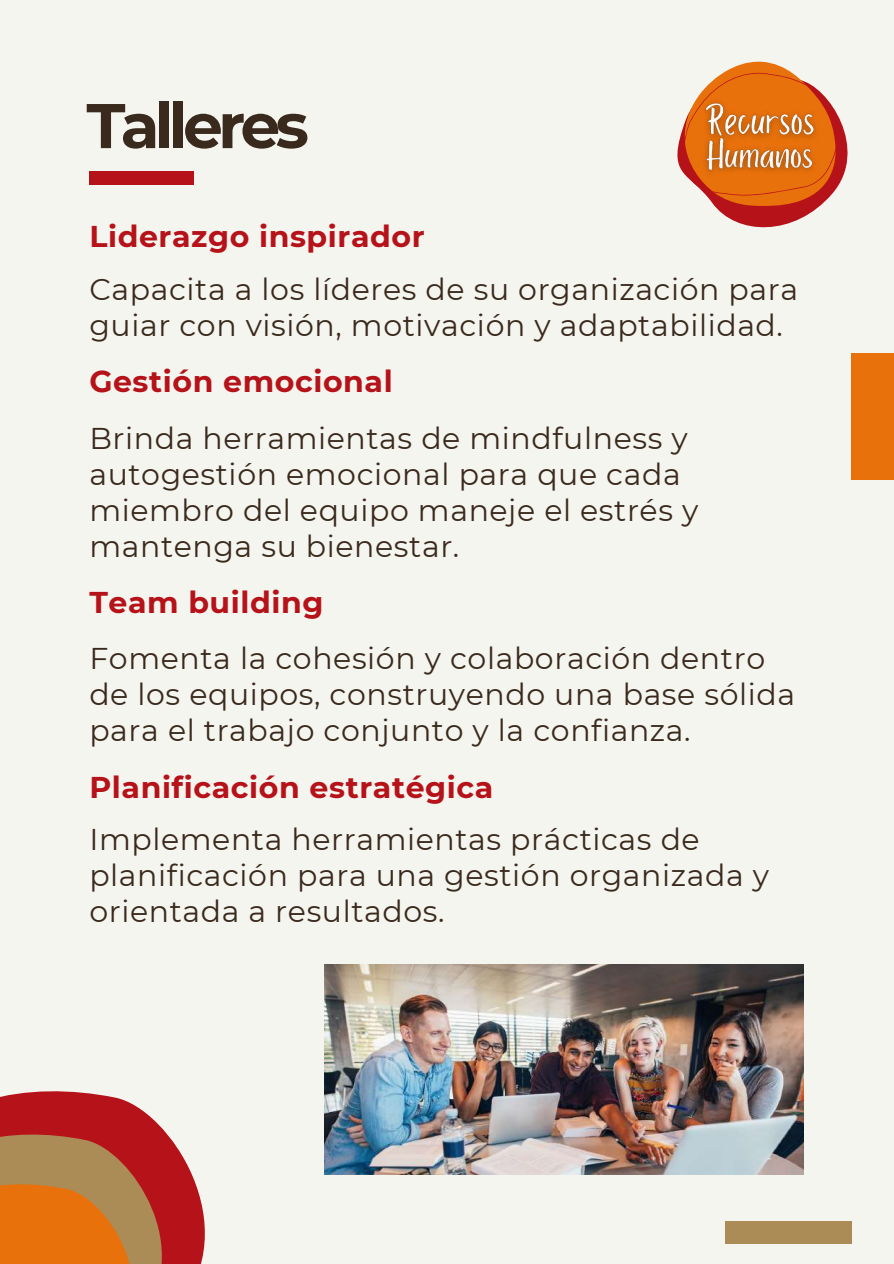
<style>
.page{position:relative;width:894px;height:1264px;background:#fff}
.page>*{position:absolute;margin:0;border:0;box-sizing:border-box;transform-origin:0 0}
.t1{font:700 63px "Montserrat";letter-spacing:-.075em;color:#3a2a1e}
.t2{font:30px/36px "Montserrat";letter-spacing:.02em;color:#3a2a1e}
.t3{font:700 30px "Montserrat";letter-spacing:.02em;color:#b61219}
</style>
<div class="page">
<div style="left:0;top:0;width:893px;height:1263px;background:#f5f5ef"></div>
<div style="left:89px;top:172px;width:105px;height:13px;background:#b61219"></div>
<div style="left:851px;top:353px;width:42px;height:127px;background:#e9710b"></div>
<svg style="left:0;top:1091px;width:205px;height:172px;fill:#b61219"></svg>
<svg style="left:0;top:1124px;width:198px;height:139px;background:#c36131"></svg>
<img style="left:324px;top:964px;width:479px;height:210px">
<div style="left:725px;top:1220px;width:126px;height:23px;background:#ab8b56"></div>
<svg style="left:677px;top:61px;width:171px;height:167px"></svg>
<img style="left:694px;top:94px;width:130px;height:54px">
<img style="left:695px;top:129px;width:127px;height:54px">
<h1 class="t1" style="left:86px;top:87px;width:224px">Talleres</h1>
<p class="t3" style="left:89px;top:218px;width:337px">Liderazgo inspirador</p>
<p class="t2" style="left:89px;top:271px;width:710px">Capacita a los líderes de su organización para guiar con visión, motivación y adaptabilidad.</p>
<p class="t3" style="left:89px;top:363px;width:305px">Gestión emocional</p>
<p class="t2" style="left:89px;top:420px;width:610px">Brinda herramientas de mindfulness y autogestión emocional para que cada miembro del equipo maneje el estrés y mantenga su bienestar.</p>
<p class="t3" style="left:89px;top:584px;width:235px">Team building</p>
<p class="t2" style="left:89px;top:640px;width:707px">Fomenta la cohesión y colaboración dentro de los equipos, construyendo una base sólida para el trabajo conjunto y la confianza.</p>
<p class="t3" style="left:89px;top:768px;width:405px">Planificación estratégica</p>
<p class="t2" style="left:89px;top:821px;width:681px">Implementa herramientas prácticas de planificación para una gestión organizada y orientada a resultados.</p>
</div>
